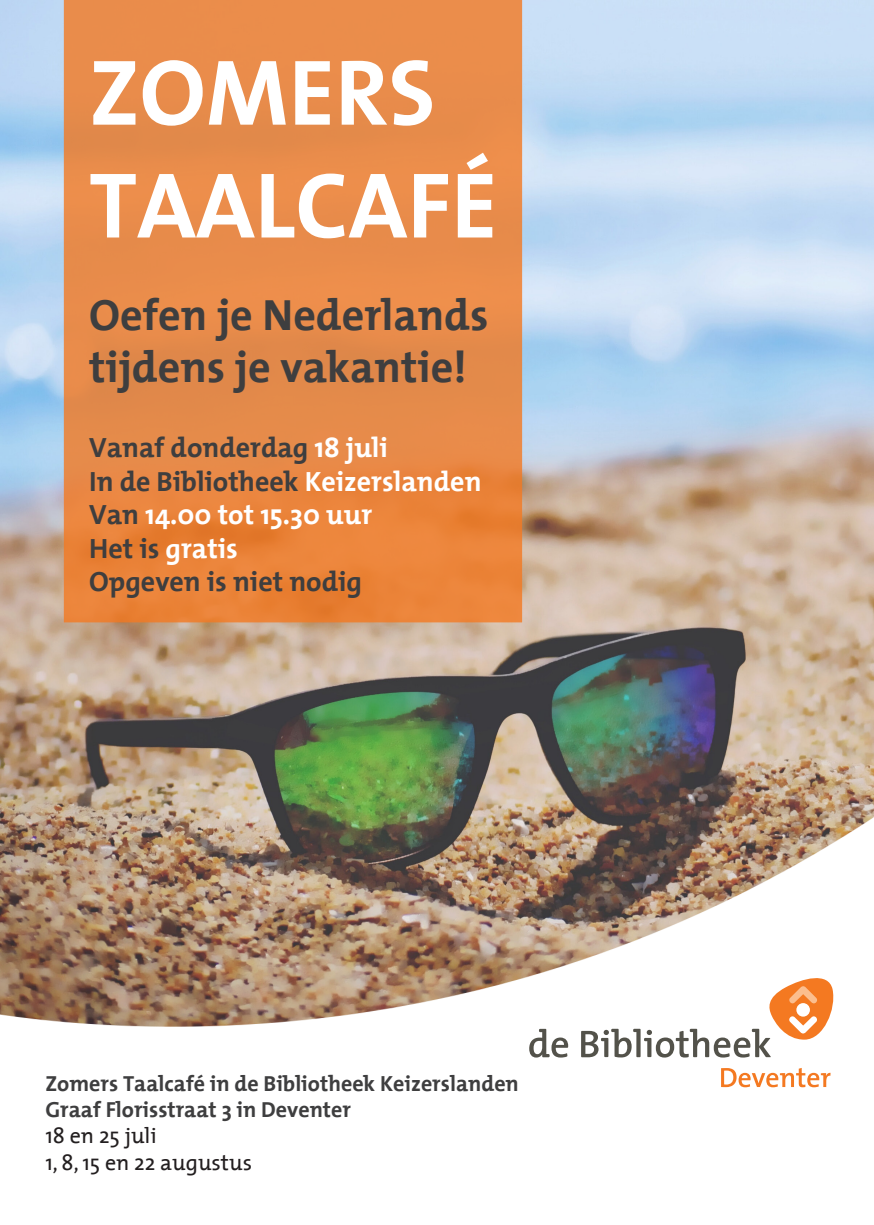
<style>
.page{position:relative;width:874px;height:1225px;background:#fff}
.page>*{position:absolute;margin:0;border:0;box-sizing:border-box;transform-origin:0 0}
.t1{font:700 94px/112.8px "The Mix";color:#fff}
.t2{font:700 44px/52.8px "The Mix";color:#3e3e3f}
.t3{font:700 28px "The Mix";color:#3e3e3f}
.t4{font:700 28px "The Mix";color:#fff}
.t5{font:700 22px "The Mix";color:#3e3e3f}
.t6{font:22px "The Mix 5";color:#231f20}
.s1{color:#fff}
.s2{color:#3e3e3f}
</style>
<div class="page">
<img style="left:0;top:0;width:873px;height:1088px">
<svg style="left:529px;top:1028px;width:39px;height:29px"></svg>
<svg style="left:580px;top:971px;width:256px;height:86px"></svg>
<svg style="left:720px;top:1068px;width:110px;height:19px"></svg>
<p class="t1" style="left:89px;top:34px;width:410px">ZOMERS<br>TAALCAFÉ</p>
<p class="t2" style="left:89px;top:287px;width:400px">Oefen je Nederlands tijdens je vakantie!</p>
<p class="t3" style="left:89px;top:424px;width:300px">Vanaf donderdag <span class="s1">18 juli</span></p>
<p class="t3" style="left:89px;top:457px;width:394px">In de Bibliotheek <span class="s1">Keizerslanden</span></p>
<p class="t4" style="left:89px;top:491px;width:284px"><span class="s2">Van</span> 14.00 tot 15.30 uur</p>
<p class="t4" style="left:89px;top:525px;width:150px"><span class="s2">Het is</span> gratis</p>
<p class="t3" style="left:89px;top:558px;width:274px">Opgeven is niet nodig</p>
<p class="t5" style="left:45px;top:1064px;width:475px">Zomers Taalcafé in de Bibliotheek Keizerslanden</p>
<p class="t5" style="left:45px;top:1091px;width:307px">Graaf Florisstraat 3 in Deventer</p>
<p class="t6" style="left:45px;top:1117px;width:113px">18 en 25 juli</p>
<p class="t6" style="left:45px;top:1144px;width:208px">1, 8, 15 en 22 augustus</p>
</div>
